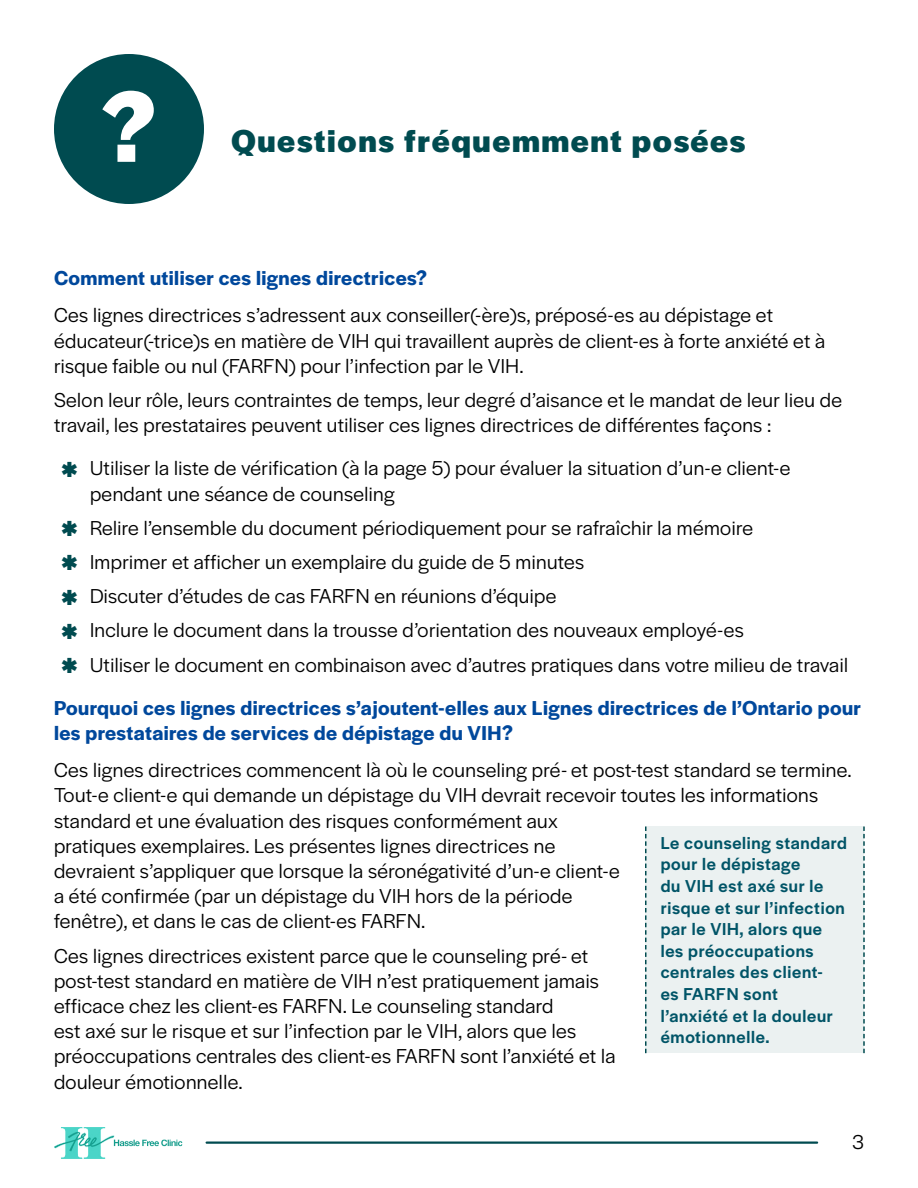
<style>
.page{position:relative;width:918px;height:1188px;background:#fff}
.page>*{position:absolute;margin:0;border:0;box-sizing:border-box;transform-origin:0 0}
.t1{font:700 100.5px "Halyard Display";color:#fff}
.t2{font:700 33px "Halyard Display";letter-spacing:.05em;color:#004b50}
.Body{font:21px/25.2px "Halyard Display";letter-spacing:.02em;color:#000}
.Blue_body{font:600 21px/25.2px "Halyard Display";letter-spacing:.02em;color:#00489c}
.Pull_Out_2{font:500 18px/21.6px "Halyard Display";letter-spacing:.04em;color:#005467}
</style>
<div class="page">
<hr style="left:207px;top:1142px;width:610px;height:2px;background:#004b50">
<img style="left:54px;top:1127px;width:129px;height:32px">
<div style="left:646px;top:826px;width:218px;height:227px;background:#ebf1f1"></div>
<svg style="left:645px;top:826px;width:1px;height:227px"></svg>
<svg style="left:863px;top:826px;width:2px;height:227px"></svg>
<div style="left:54px;top:54px;width:150px;height:150px;background:#004b50;border-radius:50%"></div>
<h1 class="t1" style="left:101px;top:56px;width:57px">?</h1>
<p class="t2" style="left:231px;top:117px;width:516px">Questions fréquemment posées</p>
<p class="Blue_body" style="left:54px;top:264px;width:375px">Comment utiliser ces lignes directrices?</p>
<p class="Body" style="left:54px;top:302px;width:773px">Ces lignes directrices s’adressent aux conseiller(-ère)s, préposé-es au dépistage et éducateur(-trice)s en matière de VIH qui travaillent auprès de client-es à forte anxiété et à risque faible ou nul (FARFN) pour l’infection par le VIH.</p>
<p class="Body" style="left:54px;top:386px;width:790px">Selon leur rôle, leurs contraintes de temps, leur degré d’aisance et le mandat de leur lieu de travail, les prestataires peuvent utiliser ces lignes directrices de différentes façons :</p>
<p class="Body" style="left:90px;top:455px;width:702px">Utiliser la liste de vérification (à la page 5) pour évaluer la situation d’un-e client-e pendant une séance de counseling</p>
<p class="Body" style="left:90px;top:514px;width:665px">Relire l’ensemble du document périodiquement pour se rafraîchir la mémoire</p>
<p class="Body" style="left:90px;top:548px;width:496px">Imprimer et afficher un exemplaire du guide de 5 minutes</p>
<p class="Body" style="left:90px;top:582px;width:468px">Discuter d’études de cas FARFN en réunions d’équipe</p>
<p class="Body" style="left:90px;top:617px;width:655px">Inclure le document dans la trousse d’orientation des nouveaux employé-es</p>
<p class="Body" style="left:90px;top:651px;width:760px">Utiliser le document en combinaison avec d’autres pratiques dans votre milieu de travail</p>
<p class="Blue_body" style="left:54px;top:694px;width:809px">Pourquoi ces lignes directrices s’ajoutent-elles aux Lignes directrices de l’Ontario pour les prestataires de services de dépistage du VIH?</p>
<p class="Body" style="left:54px;top:756px;width:799px">Ces lignes directrices commencent là où le counseling pré- et post-test standard se termine.<br>Tout-e client-e qui demande un dépistage du VIH devrait recevoir toutes les informations standard et une évaluation des risques conformément aux<br>pratiques exemplaires. Les présentes lignes directrices ne<br>devraient s’appliquer que lorsque la séronégativité d’un-e client-e<br>a été confirmée (par un dépistage du VIH hors de la période<br>fenêtre), et dans le cas de client-es FARFN.</p>
<p class="Body" style="left:54px;top:942px;width:563px">Ces lignes directrices existent parce que le counseling pré- et post-test standard en matière de VIH n’est pratiquement jamais efficace chez les client-es FARFN. Le counseling standard<br>est axé sur le risque et sur l’infection par le VIH, alors que les préoccupations centrales des client-es FARFN sont l’anxiété et la douleur émotionnelle.</p>
<p class="Pull_Out_2" style="left:661px;top:831px;width:188px">Le counseling standard pour le dépistage<br>du VIH est axé sur le risque et sur l’infection par le VIH, alors que les préoccupations centrales des client-<br>es FARFN sont l’anxiété et la douleur émotionnelle.</p>
<p class="Body" style="left:852px;top:1128px;width:13px">3</p>
</div>
